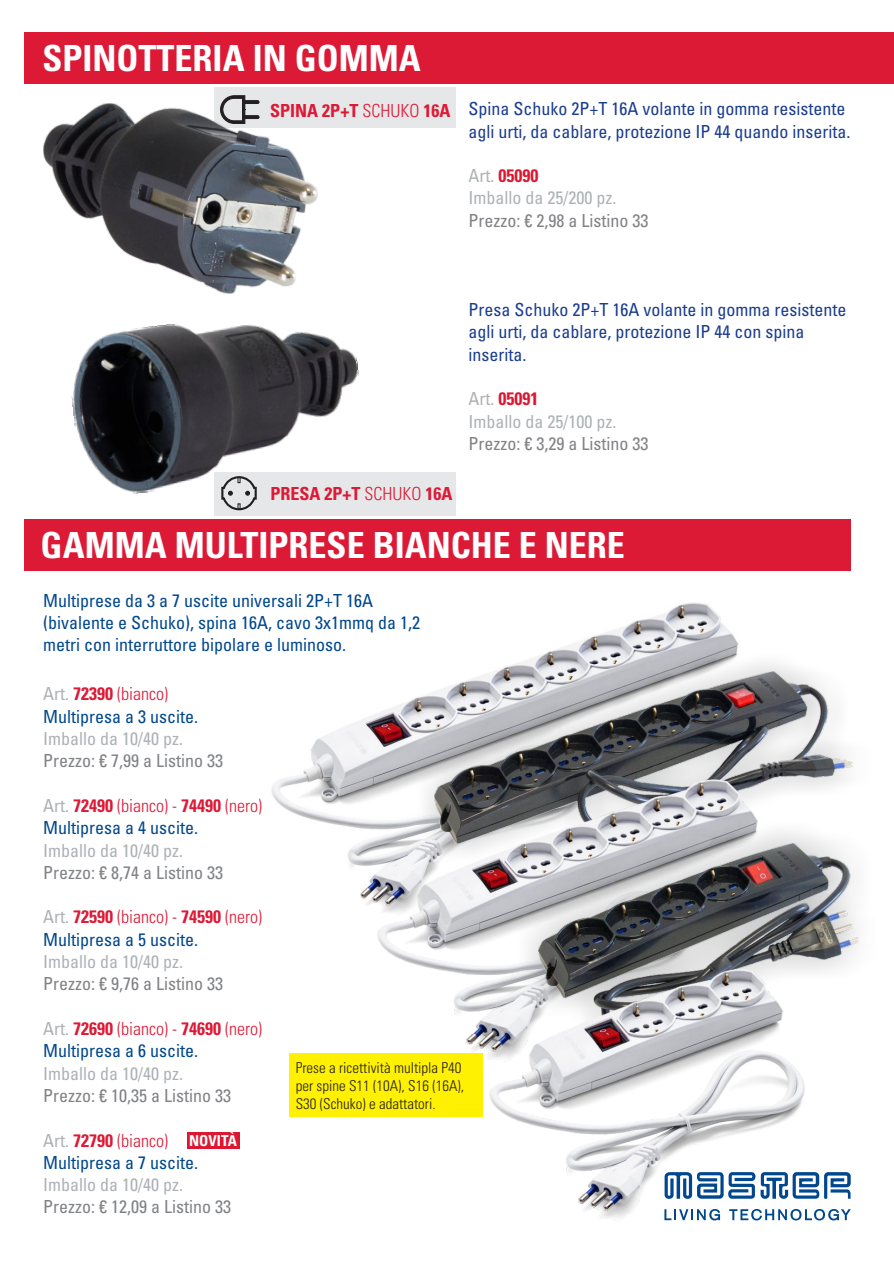
<style>
.page{position:relative;width:894px;height:1263px;background:#fff}
.page>*{position:absolute;margin:0;border:0;box-sizing:border-box;transform-origin:0 0}
.t1{font:700 condensed 36px "Univers LT Std";color:#fff}
.t2{font:condensed 18px/22.4px "Univers LT Std";color:#01478d}
.t3{font:condensed 18px/22.4px "Univers LT Std";color:#1b3d8f}
.t4{font:condensed 18px "Univers LT Std";color:#808285}
.t5{font:condensed 18px/22.4px "Univers LT Std";color:#adb2b5}
.t6{font:700 condensed 18px "Univers LT Std";color:#dc1a36}
.t7{font:300 condensed 15px/18px "Univers LT Std";color:#231f20}
.t8{font:700 condensed 15px "Univers LT Std";color:#fff}
.s1{font-weight:300}
.s2{font-weight:700;color:#dd1731}
.s3{color:#adb2b5}
.s4{font-weight:700;color:#dc1a36}
.s5{font-weight:300;color:#dc1a36}
</style>
<div class="page">
<img style="left:272px;top:603px;width:467px;height:302px">
<div style="left:414px;top:652px;width:458px;height:212px;background:#808285;opacity:.43"></div>
<img style="left:434px;top:671px;width:419px;height:149px">
<img style="left:373px;top:771px;width:392px;height:281px">
<div style="left:515px;top:820px;width:366px;height:249px;background:#6c6d70;opacity:.43"></div>
<img style="left:538px;top:843px;width:320px;height:203px">
<img style="left:485px;top:961px;width:325px;height:260px">
<div style="left:24px;top:520px;width:826px;height:51px;background:#dc1a36"></div>
<div style="left:24px;top:32px;width:869px;height:51px;background:#dc1a36"></div>
<div style="left:290px;top:1053px;width:193px;height:64px;background:#fff101"></div>
<div style="left:187px;top:1132px;width:53px;height:17px;background:#dd1731"></div>
<div style="left:214px;top:472px;width:242px;height:44px;background:#e6e7e9"></div>
<div style="left:214px;top:87px;width:242px;height:40px;background:#e6e7e9"></div>
<svg style="left:664px;top:1172px;width:186px;height:27px"></svg>
<svg style="left:664px;top:1209px;width:56px;height:11px"></svg>
<svg style="left:729px;top:1209px;width:121px;height:11px"></svg>
<img style="left:71px;top:324px;width:288px;height:170px">
<img style="left:44px;top:104px;width:273px;height:189px">
<svg style="left:220px;top:95px;width:39px;height:29px"></svg>
<svg style="left:220px;top:475px;width:38px;height:36px"></svg>
<h1 class="t1" style="left:43px;top:45px;width:380px">SPINOTTERIA IN GOMMA</h1>
<p class="t6" style="left:270px;top:104px;width:182px">SPINA 2P+T <span class="s1">SCHUKO</span> 16A</p>
<p class="t3" style="left:468px;top:100px;width:383px">Spina Schuko 2P+T 16A volante in gomma resistente agli urti, da cablare, protezione IP 44 quando inserita.</p>
<p class="t5" style="left:468px;top:167px;width:149px">Art. <span class="s2">05090<br></span>Imballo da 25/200 pz.</p>
<p class="t4" style="left:468px;top:214px;width:181px">Prezzo: € 2,98 a Listino 33</p>
<p class="t6" style="left:270px;top:487px;width:184px">PRESA 2P+T <span class="s1">SCHUKO</span> 16A</p>
<p class="t3" style="left:468px;top:301px;width:379px">Presa Schuko 2P+T 16A volante in gomma resistente agli urti, da cablare, protezione IP 44 con spina inserita.</p>
<p class="t5" style="left:468px;top:390px;width:149px">Art. <span class="s2">05091<br></span>Imballo da 25/100 pz.</p>
<p class="t4" style="left:468px;top:437px;width:181px">Prezzo: € 3,29 a Listino 33</p>
<h1 class="t1" style="left:41px;top:532px;width:585px">GAMMA MULTIPRESE BIANCHE E NERE</h1>
<p class="t2" style="left:43px;top:592px;width:378px">Multiprese da 3 a 7 uscite universali 2P+T 16A (bivalente e Schuko), spina 16A, cavo 3x1mmq da 1,2 metri con interruttore bipolare e luminoso.</p>
<p class="t2" style="left:43px;top:685px;width:156px"><span class="s3">Art.</span> <span class="s4">72390</span> <span class="s5">(bianco)<br></span>Multipresa a 3 uscite.</p>
<p class="t5" style="left:43px;top:730px;width:141px">Imballo da 10/40 pz.</p>
<p class="t4" style="left:43px;top:754px;width:181px">Prezzo: € 7,99 a Listino 33</p>
<p class="t2" style="left:43px;top:797px;width:220px"><span class="s3">Art.</span> <span class="s4">72490</span> <span class="s5">(bianco) -</span> <span class="s4">74490</span> <span class="s5">(nero)<br></span>Multipresa a 4 uscite.</p>
<p class="t5" style="left:43px;top:841px;width:141px">Imballo da 10/40 pz.</p>
<p class="t4" style="left:43px;top:866px;width:181px">Prezzo: € 8,74 a Listino 33</p>
<p class="t2" style="left:43px;top:908px;width:220px"><span class="s3">Art.</span> <span class="s4">72590</span> <span class="s5">(bianco) -</span> <span class="s4">74590</span> <span class="s5">(nero)<br></span>Multipresa a 5 uscite.</p>
<p class="t5" style="left:43px;top:953px;width:141px">Imballo da 10/40 pz.</p>
<p class="t4" style="left:43px;top:977px;width:181px">Prezzo: € 9,76 a Listino 33</p>
<p class="t2" style="left:43px;top:1020px;width:220px"><span class="s3">Art.</span> <span class="s4">72690</span> <span class="s5">(bianco) -</span> <span class="s4">74690</span> <span class="s5">(nero)<br></span>Multipresa a 6 uscite.</p>
<p class="t5" style="left:43px;top:1064px;width:141px">Imballo da 10/40 pz.</p>
<p class="t4" style="left:43px;top:1089px;width:189px">Prezzo: € 10,35 a Listino 33</p>
<p class="t2" style="left:43px;top:1131px;width:156px"><span class="s3">Art.</span> <span class="s4">72790</span> <span class="s5">(bianco)<br></span>Multipresa a 7 uscite.</p>
<p class="t5" style="left:43px;top:1176px;width:141px">Imballo da 10/40 pz.</p>
<p class="t4" style="left:43px;top:1200px;width:189px">Prezzo: € 12,09 a Listino 33</p>
<p class="t8" style="left:189px;top:1135px;width:49px">NOVITÀ</p>
<p class="t7" style="left:296px;top:1061px;width:170px">Prese a ricettività multipla P40 per spine S11 (10A), S16 (16A),<br>S30 (Schuko) e adattatori.</p>
</div>
